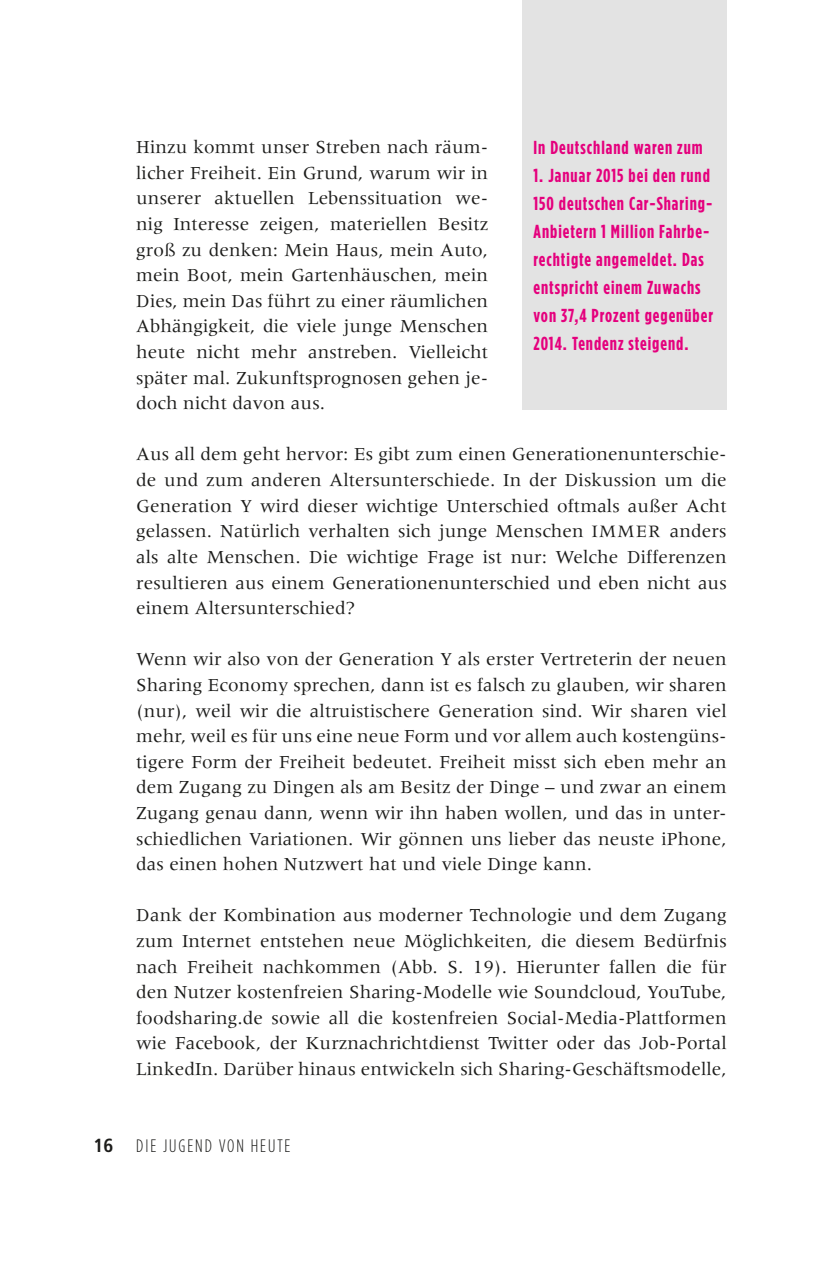
<style>
.page{position:relative;width:840px;height:1276px;background:#fff}
.page>*{position:absolute;margin:0;border:0;box-sizing:border-box;transform-origin:0 0}
.t1{font:19px/25.6px "Meridien LT Std";letter-spacing:.005em;color:#1c1c1a;text-align:justify}
.t2{font:700 18.8px/28px "Gotham Condensed";letter-spacing:.055em;color:#e5007d}
.t3{font:300 18px "Gotham Condensed";letter-spacing:.105em;color:#1c1c1a}
.s1{font-size:18px}
.s2{font-family:"Frutiger LT Pro";font-weight:700;font-stretch:condensed;font-size:19px}
</style>
<div class="page">
<div style="left:522px;top:0;width:204px;height:409px;background:#e3e3e3"></div>
<p class="t1" style="left:136px;top:134px;width:353px">Hinzu kommt unser Streben nach räum&shy;licher Freiheit. Ein Grund, warum wir in unserer aktuellen Lebenssituation we&shy;nig Interesse zeigen, materiellen Besitz groß zu denken: Mein Haus, mein Auto, mein Boot, mein Gartenhäuschen, mein Dies, mein Das führt zu einer räumlichen Abhängigkeit, die viele junge Menschen heute nicht mehr anstreben. Vielleicht später mal. Zukunftsprognosen gehen je&shy;doch nicht davon aus.</p>
<p class="t1" style="left:136px;top:441px;width:591px">Aus all dem geht hervor: Es gibt zum einen Generationenunterschie&shy;de und zum anderen Altersunterschiede. In der Diskussion um die Generation Y wird dieser wichtige Unterschied oftmals außer Acht gelassen. Natürlich verhalten sich junge Menschen <span class="s1">IMMER</span> anders als alte Menschen. Die wichtige Frage ist nur: Welche Differenzen resultieren aus einem Generationenunterschied und eben nicht aus einem Altersunterschied?</p>
<p class="t1" style="left:136px;top:646px;width:591px">Wenn wir also von der Generation Y als erster Vertreterin der neuen Sharing Economy sprechen, dann ist es falsch zu glauben, wir sharen (nur), weil wir die altruistischere Generation sind. Wir sharen viel mehr, weil es für uns eine neue Form und vor allem auch kostengüns&shy;tigere Form der Freiheit bedeutet. Freiheit misst sich eben mehr an dem Zugang zu Dingen als am Besitz der Dinge – und zwar an einem Zugang genau dann, wenn wir ihn haben wollen, und das in unter&shy;schiedlichen Variationen. Wir gönnen uns lieber das neuste iPhone, das einen hohen Nutzwert hat und viele Dinge kann.</p>
<p class="t1" style="left:136px;top:902px;width:591px">Dank der Kombination aus moderner Technologie und dem Zugang zum Internet entstehen neue Möglichkeiten, die diesem Bedürfnis nach Freiheit nachkommen (Abb. S. 19). Hierunter fallen die für den Nutzer kostenfreien Sharing-Modelle wie Soundcloud, YouTube, foodsharing.de sowie all die kostenfreien Social-Media-Plattformen wie Facebook, der Kurznachrichtdienst Twitter oder das Job-Portal LinkedIn. Darüber hinaus entwickeln sich Sharing-Geschäftsmodelle,</p>
<p class="t2" style="left:533px;top:133px;width:170px">In Deutschland waren zum</p>
<p class="t2" style="left:533px;top:161px;width:181px">1. Januar 2015 bei den rund<br>150 deutschen Car-Sharing-<br>Anbietern 1 Million Fahrbe&shy;rechtigte angemeldet. Das entspricht einem Zuwachs von 37,4 Prozent gegenüber<br>2014. Tendenz steigend.</p>
<p class="t3" style="left:93px;top:1135px;width:103px"><span class="s2">16</span> DIE JUGEND</p>
<p class="t3" style="left:219px;top:1135px;width:9px">VON</p>
<p class="t3" style="left:251px;top:1135px;width:9px">HEUTE</p>
</div>
